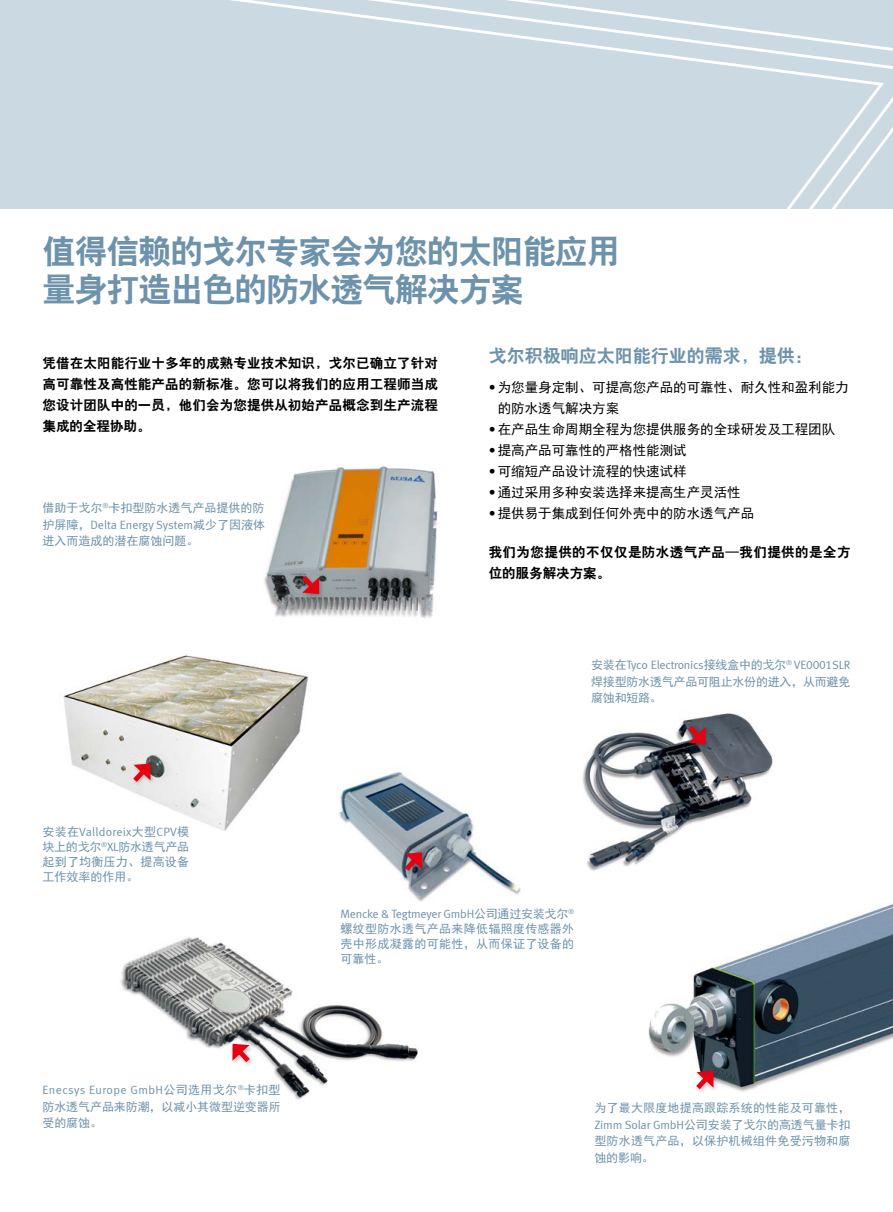
<style>
.page{position:relative;width:893px;height:1212px;background:#fff}
.page>*{position:absolute;margin:0;border:0;box-sizing:border-box;transform-origin:0 0}
.t1{font:33px/37.5px "H Yb 2 gj";letter-spacing:-.03em;color:#6d92ab}
.t2{font:18px "H Yb 2 gj";color:#6d92ab}
.t3{font:13.5px/21px "Sim Hei";color:#000}
.t4{font:13.5px/21px "H Yb 2 gj";letter-spacing:.01em;color:#000;text-align:justify}
.t5{font:13.5px/21px "H Yb 2 gj";letter-spacing:.03em;color:#000}
.t6{font:12px/16.5px "Sim Hei";color:#6d92ab;text-align:justify}
.t7{font:12px "Meta Normal LF";letter-spacing:-.01em;color:#6d92ab}
.t8{font:12px/16.5px "Sim Hei";letter-spacing:-.02em;color:#6d92ab}
.t9{font:12px "Meta Normal LF";letter-spacing:.03em;color:#6d92ab}
.t10{font:12px "Meta Normal LF";letter-spacing:.02em;color:#6d92ab}
.s1{font-family:"Sim Hei"}
.s2{font-family:"Meta Normal LF"}
</style>
<div class="page">
<img style="left:648px;top:903px;width:245px;height:189px">
<img style="left:120px;top:936px;width:298px;height:164px">
<img style="left:63px;top:655px;width:246px;height:176px">
<div style="left:0;top:0;width:893px;height:208px;background:#cbd9e3"></div>
<img style="left:338px;top:772px;width:183px;height:130px">
<div style="left:402px;top:850px;width:26px;height:26px;background:#000;opacity:.25"></div>
<svg style="left:400px;top:851px;width:23px;height:25px"></svg>
<img style="left:264px;top:466px;width:174px;height:152px">
<div style="left:299px;top:573px;width:26px;height:27px;background:#000;opacity:.25"></div>
<svg style="left:297px;top:570px;width:23px;height:25px"></svg>
<div style="left:131px;top:761px;width:25px;height:26px;background:#000;opacity:.25"></div>
<svg style="left:128px;top:763px;width:24px;height:24px"></svg>
<div style="left:230px;top:1041px;width:25px;height:27px;background:#000;opacity:.25"></div>
<svg style="left:231px;top:1043px;width:24px;height:24px"></svg>
<img style="left:582px;top:713px;width:191px;height:158px">
<div style="left:686px;top:723px;width:25px;height:27px;background:#000;opacity:.25"></div>
<svg style="left:683px;top:720px;width:24px;height:25px"></svg>
<div style="left:694px;top:1068px;width:25px;height:27px;background:#000;opacity:.25"></div>
<svg style="left:691px;top:1070px;width:24px;height:24px"></svg>
<h1 class="t1" style="left:43px;top:233px;width:579px">值得信赖的戈尔专家会为您的太阳能应用量身打造出色的防水透气解决方案</h1>
<p class="t4" style="left:43px;top:353px;width:397px">凭借在太阳能行业十多年的成熟专业技术知识，戈尔已确立了针对高可靠性及高性能产品的新标准。您可以将我们的应用工程师当成您设计团队中的一员，他们会为您提供从初始产品概念到生产流程集成的全程协助。</p>
<p class="t6" style="left:43px;top:500px;width:224px">借助于戈尔<sup>®</sup>卡扣型防水透气产品提供的防</p>
<p class="t7" style="left:43px;top:518px;width:224px"><span class="s1">护屏障，</span>Delta Energy System<span class="s1">减少了因液体</span></p>
<p class="t6" style="left:43px;top:533px;width:157px">进入而造成的潜在腐蚀问题。</p>
<p class="t10" style="left:43px;top:825px;width:148px"><span class="s1">安装在</span>Valldoreix<span class="s1">大型</span>CPV<span class="s1">模</span></p>
<p class="t6" style="left:43px;top:839px;width:148px;line-height:15px">块上的戈尔<sup>®</sup><span class="s2">XL</span>防水透气产品起到了均衡压力、提高设备工作效率的作用。</p>
<h2 class="t2" style="left:489px;top:347px;width:325px">戈尔积极响应太阳能行业的需求，提供：</h2>
<p class="t3" style="left:498px;top:376px;width:352px;text-indent:-9px"><span class="s2">•</span> 为您量身定制、可提高您产品的可靠性、耐久性和盈利能力的防水透气解决方案</p>
<p class="t3" style="left:489px;top:418px;width:348px"><span class="s2">•</span> 在产品生命周期全程为您提供服务的全球研发及工程团队</p>
<p class="t3" style="left:489px;top:439px;width:200px"><span class="s2">•</span> 提高产品可靠性的严格性能测试</p>
<p class="t3" style="left:489px;top:460px;width:200px"><span class="s2">•</span> 可缩短产品设计流程的快速试样</p>
<p class="t3" style="left:489px;top:481px;width:254px"><span class="s2">•</span> 通过采用多种安装选择来提高生产灵活性</p>
<p class="t3" style="left:489px;top:502px;width:267px"><span class="s2">•</span> 提供易于集成到任何外壳中的防水透气产品</p>
<p class="t5" style="left:489px;top:541px;width:363px">我们为您提供的不仅仅是防水透气产品—我们提供的是全方位的服务解决方案。</p>
<p class="t7" style="left:591px;top:658px;width:261px"><span class="s1">安装在</span>Tyco Electronics<span class="s1">接线盒中的戈尔</span><sup>®</sup> VE0001SLR</p>
<p class="t8" style="left:591px;top:673px;width:261px">焊接型防水透气产品可阻止水份的进入，从而避免腐蚀和短路。</p>
<p class="t9" style="left:43px;top:1083px;width:240px">Enecsys Europe GmbH<span class="s1">公司选用戈尔</span><sup>®</sup><span class="s1">卡扣型</span></p>
<p class="t6" style="left:43px;top:1098px;width:240px">防水透气产品来防潮，以减小其微型逆变器所受的腐蚀。</p>
<p class="t7" style="left:341px;top:906px;width:235px">Mencke &amp; Tegtmeyer GmbH<span class="s1">公司通过安装戈尔</span><sup>®</sup></p>
<p class="t6" style="left:341px;top:921px;width:235px;line-height:15px">螺纹型防水透气产品来降低辐照度传感器外壳中形成凝露的可能性，从而保证了设备的可靠性。</p>
<p class="t6" style="left:594px;top:1100px;width:258px">为了最大限度地提高跟踪系统的性能及可靠性，<span class="s2">Zimm Solar GmbH</span>公司安装了戈尔的高透气量卡扣型防水透气产品，以保护机械组件免受污物和腐蚀的影响。</p>
</div>
